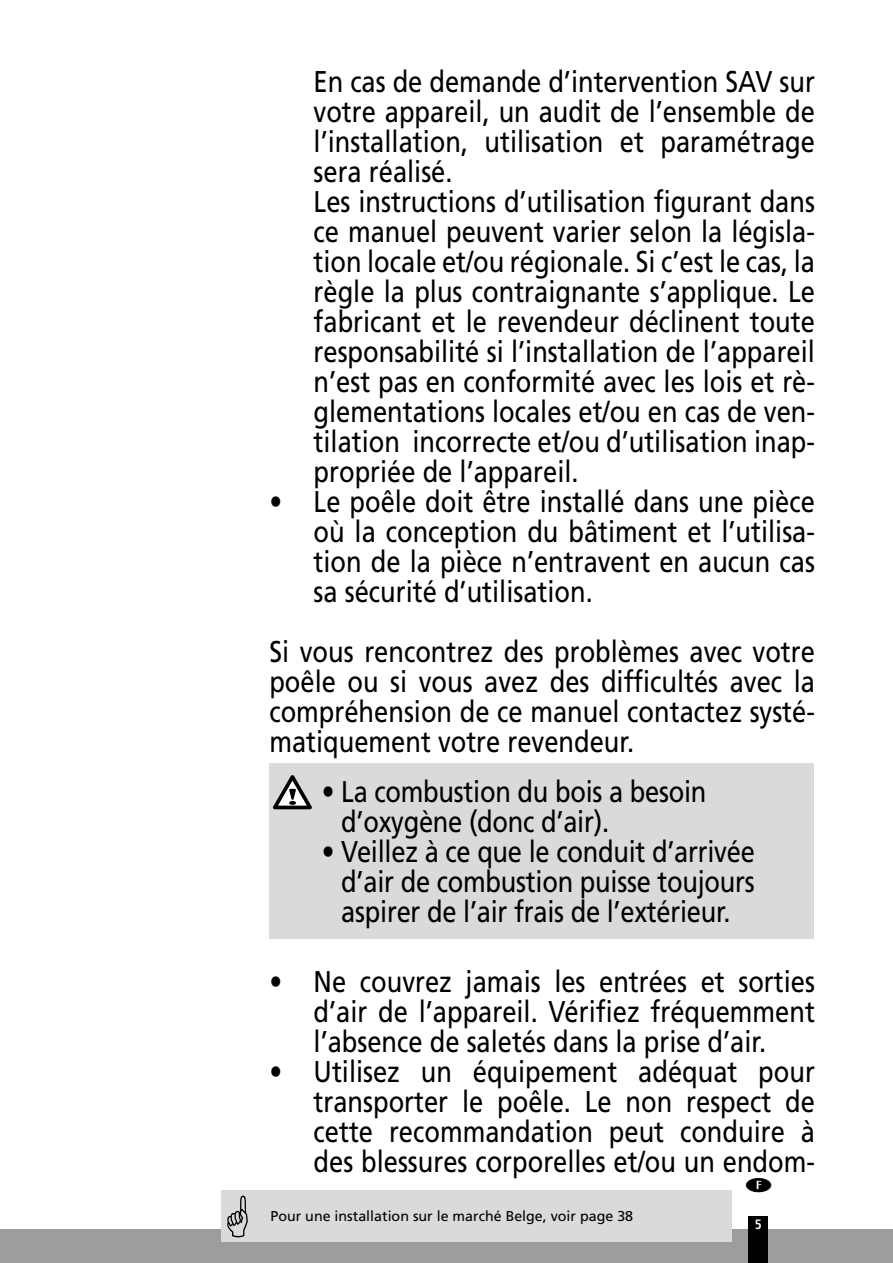
<style>
.page{position:relative;width:893px;height:1263px;background:#fff}
.page>*{position:absolute;margin:0;border:0;box-sizing:border-box;transform-origin:0 0}
.t1{font:30px/30px "Frutiger LT Std";color:#000;text-align:justify;scale:.85 1}
.t2{font:14.25px "Frutiger LT Std";color:#000}
.t3{font:700 condensed 13.5px "Frutiger LT Std";color:#fff}
</style>
<div class="page">
<div style="left:0;top:1229px;width:893px;height:34px;background:#9c9d9d"></div>
<div style="left:748px;top:1216px;width:20px;height:47px;background:#000"></div>
<div style="left:269px;top:763px;width:51px;height:175px;background:#dadada"></div>
<div style="left:320px;top:763px;width:494px;height:175px;background:#dadada"></div>
<svg style="left:273px;top:775px;width:39px;height:35px"></svg>
<div style="left:221px;top:1190px;width:48px;height:51px;background:#dadada"></div>
<div style="left:269px;top:1190px;width:462px;height:51px;background:#dadada"></div>
<p class="t1" style="left:314px;top:67px;width:591px;text-align:left">En cas de demande d’intervention SAV sur votre appareil, un audit de l’ensemble de l’installation, utilisation et paramétrage sera réalisé.<br>Les instructions d’utilisation figurant dans ce manuel peuvent varier selon la législa&shy;tion locale et/ou régionale. Si c’est le cas, la règle la plus contraignante s’applique. Le fabricant et le revendeur déclinent toute responsabilité si l’installation de l’appareil n’est pas en conformité avec les lois et rè&shy;glementations locales et/ou en cas de ven&shy;tilation incorrecte et/ou d’utilisation inap&shy;propriée de l’appareil.</p>
<p class="t1" style="left:314px;top:487px;width:591px;text-indent:-44px">• Le poêle doit être installé dans une pièce où la conception du bâtiment et l’utilisa&shy;tion de la pièce n’entravent en aucun cas sa sécurité d’utilisation.</p>
<p class="t1" style="left:269px;top:637px;width:643px">Si vous rencontrez des problèmes avec votre poêle ou si vous avez des difficultés avec la compréhension de ce manuel contactez systé&shy;matiquement votre revendeur.</p>
<p class="t1" style="left:341px;top:777px;width:431px;text-indent:-19px">• La combustion du bois a besoin d’oxygène (donc d’air).</p>
<p class="t1" style="left:341px;top:837px;width:488px;text-indent:-19px">• Veillez à ce que le conduit d’arrivée d’air de combustion puisse toujours aspirer de l’air frais de l’extérieur.</p>
<p class="t1" style="left:314px;top:967px;width:591px;text-indent:-44px">• Ne couvrez jamais les entrées et sorties d’air de l’appareil. Vérifiez fréquemment l’absence de saletés dans la prise d’air.</p>
<p class="t1" style="left:314px;top:1057px;width:591px;text-indent:-44px">• Utilisez un équipement adéquat pour transporter le poêle. Le non respect de cette recommandation peut conduire à des blessures corporelles et/ou un endom-</p>
<p class="t2" style="left:270px;top:1207px;width:364px">Pour une installation sur le marché Belge, voir page 38</p>
<p class="t3" style="left:755px;top:1216px;width:9px">5</p>
</div>
